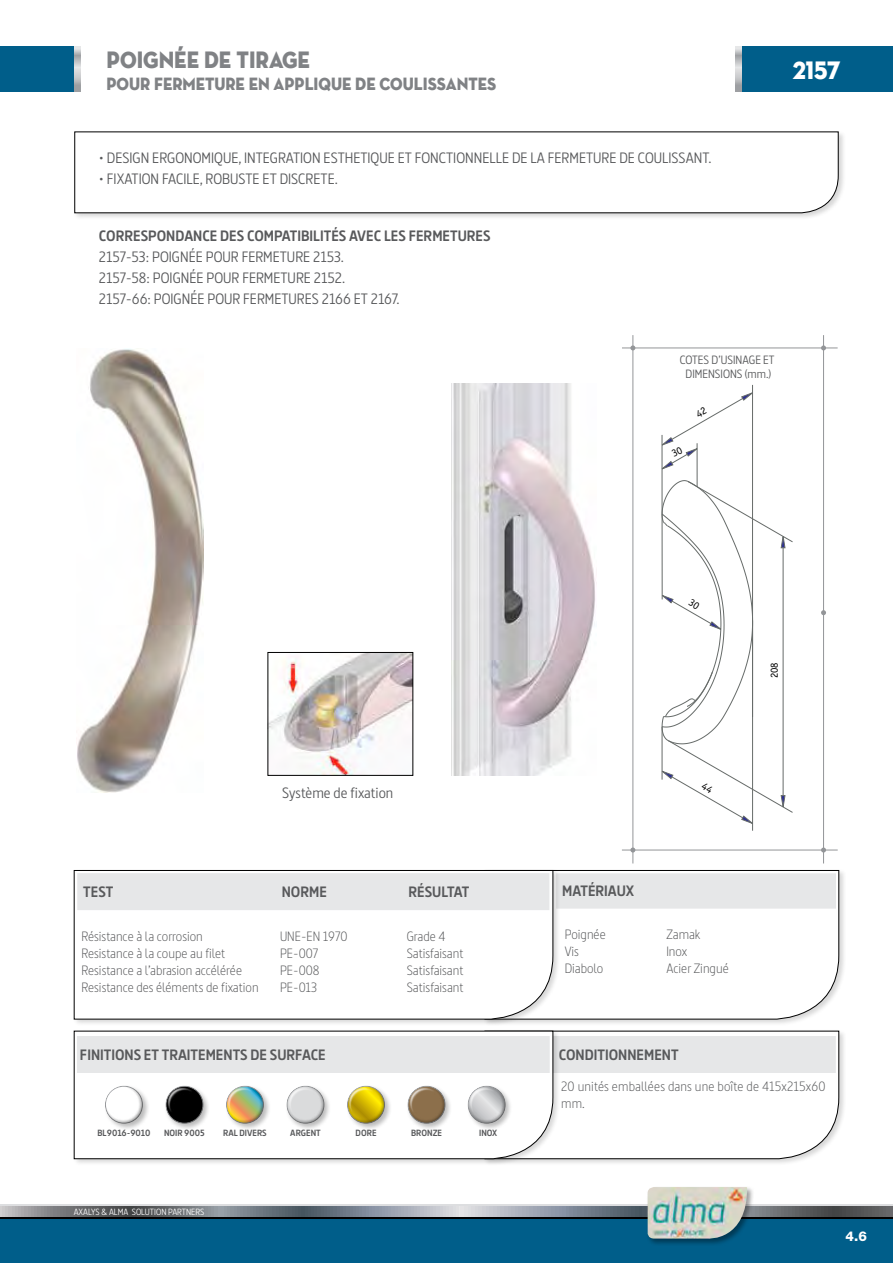
<style>
.page{position:relative;width:893px;height:1263px;background:#fff}
.page>*{position:absolute;margin:0;border:0;box-sizing:border-box;transform-origin:0 0}
.t1{font:25.5px "Neutra Disp Titling";color:#fff;scale:.89 1}
.t2{font:24px "Neutra Disp Titling";color:#808285;scale:.89 1}
.t3{font:18px "Neutra Disp Titling";color:#808285;scale:.89 1}
.t4{font:15px/21px "Dsignes";color:#58595b}
.t5{font:700 15px "Dsignes";color:#58595b}
.t6{font:300 13.5px/16.2px "Dsignes";color:#58595b}
.t7{font:800 13.5px "Helvetica Neue LT Std";color:#fff}
.t8{font:12px/14.4px "Dsignes";color:#58595b;text-align:center}
.t9{font:10.65px "Officina Ser ITC";color:#000}
.t10{font:700 9px "Dsignes";color:#58595b}
.t11{font:9px "Dsignes";color:#fff}
</style>
<div class="page">
<div style="left:0;top:1209px;width:893px;height:54px;background:#005e8a"></div>
<div style="left:742px;top:46px;width:151px;height:46px;background:#005e8a"></div>
<svg style="left:0;top:1216px;width:460px;height:2px"></svg>
<svg style="left:0;top:1205px;width:460px;height:2px"></svg>
<svg style="left:0;top:1207px;width:460px;height:9px;background:#7d8289"></svg>
<svg style="left:460px;top:1216px;width:433px;height:2px"></svg>
<svg style="left:460px;top:1205px;width:433px;height:2px"></svg>
<svg style="left:460px;top:1207px;width:433px;height:9px;background:#7a7f87"></svg>
<div style="left:0;top:46px;width:74px;height:46px;background:#005e8a"></div>
<svg style="left:74px;top:46px;width:7px;height:46px"></svg>
<svg style="left:735px;top:46px;width:7px;height:46px"></svg>
<div style="left:646px;top:1185px;width:108px;height:61px;background:#000;opacity:.39"></div>
<img style="left:648px;top:1187px;width:99px;height:52px">
<div style="left:73px;top:130px;width:773px;height:90px;background:#000;opacity:.16"></div>
<svg style="left:74px;top:131px;width:765px;height:82px"></svg>
<div style="left:483px;top:1029px;width:363px;height:138px;background:#000;opacity:.16"></div>
<svg style="left:560px;top:1031px;width:279px;height:128px"></svg>
<div style="left:73px;top:1029px;width:487px;height:138px;background:#000;opacity:.16"></div>
<svg style="left:74px;top:1031px;width:479px;height:128px"></svg>
<div style="left:483px;top:869px;width:363px;height:157px;background:#000;opacity:.16"></div>
<svg style="left:560px;top:870px;width:279px;height:149px"></svg>
<div style="left:73px;top:869px;width:487px;height:157px;background:#000;opacity:.16"></div>
<svg style="left:74px;top:870px;width:479px;height:149px"></svg>
<div style="left:77px;top:873px;width:472px;height:37px;background:#e6e7e8"></div>
<div style="left:104px;top:1084px;width:46px;height:47px;background:#000;opacity:.27"></div>
<div style="left:101px;top:1081px;width:39px;height:40px;background:#fff"></div>
<div style="left:103px;top:1084px;width:44px;height:40px;background:#000;opacity:.75"></div>
<div style="left:286px;top:1084px;width:45px;height:47px;background:#000;opacity:.27"></div>
<div style="left:282px;top:1081px;width:40px;height:40px;background:#fff"></div>
<div style="left:285px;top:1084px;width:44px;height:40px;background:#000;opacity:.75"></div>
<div style="left:164px;top:1084px;width:46px;height:47px;background:#000;opacity:.27"></div>
<div style="left:161px;top:1081px;width:40px;height:40px;background:#fff"></div>
<div style="left:164px;top:1084px;width:44px;height:40px;background:#000;opacity:.75"></div>
<div style="left:346px;top:1084px;width:46px;height:47px;background:#000;opacity:.27"></div>
<div style="left:343px;top:1081px;width:39px;height:40px;background:#fff"></div>
<div style="left:345px;top:1084px;width:44px;height:40px;background:#000;opacity:.75"></div>
<div style="left:225px;top:1084px;width:46px;height:47px;background:#000;opacity:.27"></div>
<div style="left:222px;top:1081px;width:39px;height:40px;background:#fff"></div>
<div style="left:224px;top:1084px;width:44px;height:40px;background:#000;opacity:.75"></div>
<div style="left:407px;top:1084px;width:45px;height:47px;background:#000;opacity:.27"></div>
<div style="left:403px;top:1081px;width:40px;height:40px;background:#fff"></div>
<div style="left:406px;top:1084px;width:44px;height:40px;background:#000;opacity:.75"></div>
<div style="left:467px;top:1084px;width:46px;height:47px;background:#000;opacity:.27"></div>
<div style="left:463px;top:1081px;width:40px;height:40px;background:#fff"></div>
<div style="left:466px;top:1084px;width:44px;height:40px;background:#000;opacity:.75"></div>
<hr style="left:622px;top:850px;width:216px;height:1px;background:#939598">
<hr style="left:622px;top:348px;width:216px;height:1px;background:#939598">
<hr style="left:823px;top:335px;width:1px;height:528px;background:#939598">
<svg style="left:630px;top:345px;width:5px;height:5px"></svg>
<hr style="left:632px;top:335px;width:1px;height:528px;background:#939598">
<svg style="left:821px;top:345px;width:5px;height:5px"></svg>
<svg style="left:821px;top:610px;width:5px;height:5px"></svg>
<svg style="left:821px;top:847px;width:5px;height:5px"></svg>
<svg style="left:630px;top:847px;width:5px;height:5px"></svg>
<hr style="left:752px;top:385px;width:1px;height:332px;background:#666b69">
<hr style="left:662px;top:435px;width:1px;height:79px;background:#666b69">
<hr style="left:752px;top:620px;width:1px;height:211px;background:#666b69">
<hr style="left:697px;top:443px;width:1px;height:44px;background:#666b69">
<img style="left:77px;top:349px;width:127px;height:443px">
<img style="left:270px;top:654px;width:141px;height:119px">
<img style="left:451px;top:384px;width:145px;height:391px">
<svg style="left:661px;top:392px;width:91px;height:78px"></svg>
<svg style="left:661px;top:480px;width:132px;height:344px"></svg>
<h2 class="t2" style="left:107px;top:45px;width:230px">POIGNÉE DE TIRAGE</h2>
<h3 class="t3" style="left:107px;top:72px;width:439px">POUR FERMETURE EN APPLIQUE DE COULISSANTES</h3>
<h1 class="t1" style="left:793px;top:54px;width:55px">2157</h1>
<p class="t4" style="left:99px;top:147px;width:614px">• DESIGN ERGONOMIQUE, INTEGRATION ESTHETIQUE ET FONCTIONNELLE DE LA FERMETURE DE COULISSANT.</p>
<p class="t4" style="left:99px;top:168px;width:240px">• FIXATION FACILE, ROBUSTE ET DISCRETE.</p>
<p class="t5" style="left:99px;top:227px;width:393px">CORRESPONDANCE DES COMPATIBILITÉS AVEC LES FERMETURES</p>
<p class="t4" style="left:99px;top:246px;width:302px">2157-53: POIGNÉE POUR FERMETURE 2153.<br>2157-58: POIGNÉE POUR FERMETURE 2152.<br>2157-66: POIGNÉE POUR FERMETURES 2166 ET 2167.</p>
<p class="t8" style="left:680px;top:352px;width:96px">COTES D’USINAGE ET<br>DIMENSIONS (mm.)</p>
<p class="t4" style="left:282px;top:782px;width:113px">Système de fixation</p>
<p class="t5" style="left:83px;top:883px;width:32px">TEST</p>
<p class="t5" style="left:282px;top:883px;width:47px">NORME</p>
<p class="t5" style="left:408px;top:883px;width:62px">RÉSULTAT</p>
<p class="t6" style="left:81px;top:928px;width:123px">Résistance à la corrosion</p>
<p class="t6" style="left:280px;top:928px;width:69px">UNE-EN 1970</p>
<p class="t6" style="left:407px;top:928px;width:41px">Grade 4</p>
<p class="t6" style="left:82px;top:945px;width:145px">Resistance à la coupe au filet</p>
<p class="t6" style="left:280px;top:945px;width:40px">PE-007</p>
<p class="t6" style="left:407px;top:945px;width:58px">Satisfaisant</p>
<p class="t6" style="left:82px;top:962px;width:162px">Resistance a l’abrasion accélérée</p>
<p class="t6" style="left:280px;top:962px;width:41px">PE-008</p>
<p class="t6" style="left:407px;top:962px;width:58px">Satisfaisant</p>
<p class="t6" style="left:82px;top:979px;width:179px">Resistance des éléments de fixation</p>
<p class="t6" style="left:280px;top:979px;width:39px">PE-013</p>
<p class="t6" style="left:407px;top:979px;width:58px">Satisfaisant</p>
<p class="t9" style="left:768px;top:678px;width:17px;rotate:-90deg">208</p>
<p class="t5" style="left:562px;top:882px;width:73px">MATÉRIAUX</p>
<p class="t6" style="left:565px;top:926px;width:43px">Poignée</p>
<p class="t6" style="left:666px;top:926px;width:36px">Zamak</p>
<p class="t6" style="left:565px;top:943px;width:16px">Vis</p>
<p class="t6" style="left:666px;top:943px;width:22px">Inox</p>
<p class="t6" style="left:565px;top:960px;width:40px">Diabolo</p>
<p class="t6" style="left:666px;top:960px;width:64px">Acier Zingué</p>
<p class="t5" style="left:80px;top:1046px;width:247px">FINITIONS ET TRAITEMENTS DE SURFACE</p>
<p class="t10" style="left:98px;top:1128px;width:54px">BL9016-9010</p>
<p class="t10" style="left:164px;top:1128px;width:42px">NOIR 9005</p>
<p class="t10" style="left:223px;top:1128px;width:45px">RAL DIVERS</p>
<p class="t10" style="left:290px;top:1128px;width:32px">ARGENT</p>
<p class="t10" style="left:356px;top:1128px;width:22px">DORE</p>
<p class="t10" style="left:411px;top:1128px;width:32px">BRONZE</p>
<p class="t10" style="left:479px;top:1128px;width:20px">INOX</p>
<p class="t11" style="left:74px;top:1207px;width:132px">AXALYS &amp; ALMA SOLUTION PARTNERS</p>
<p class="t5" style="left:559px;top:1046px;width:121px">CONDITIONNEMENT</p>
<p class="t6" style="left:561px;top:1078px;width:266px">20 unités emballées dans une boîte de 415x215x60 mm.</p>
<p class="t7" style="left:845px;top:1228px;width:23px">4.6</p>
</div>
